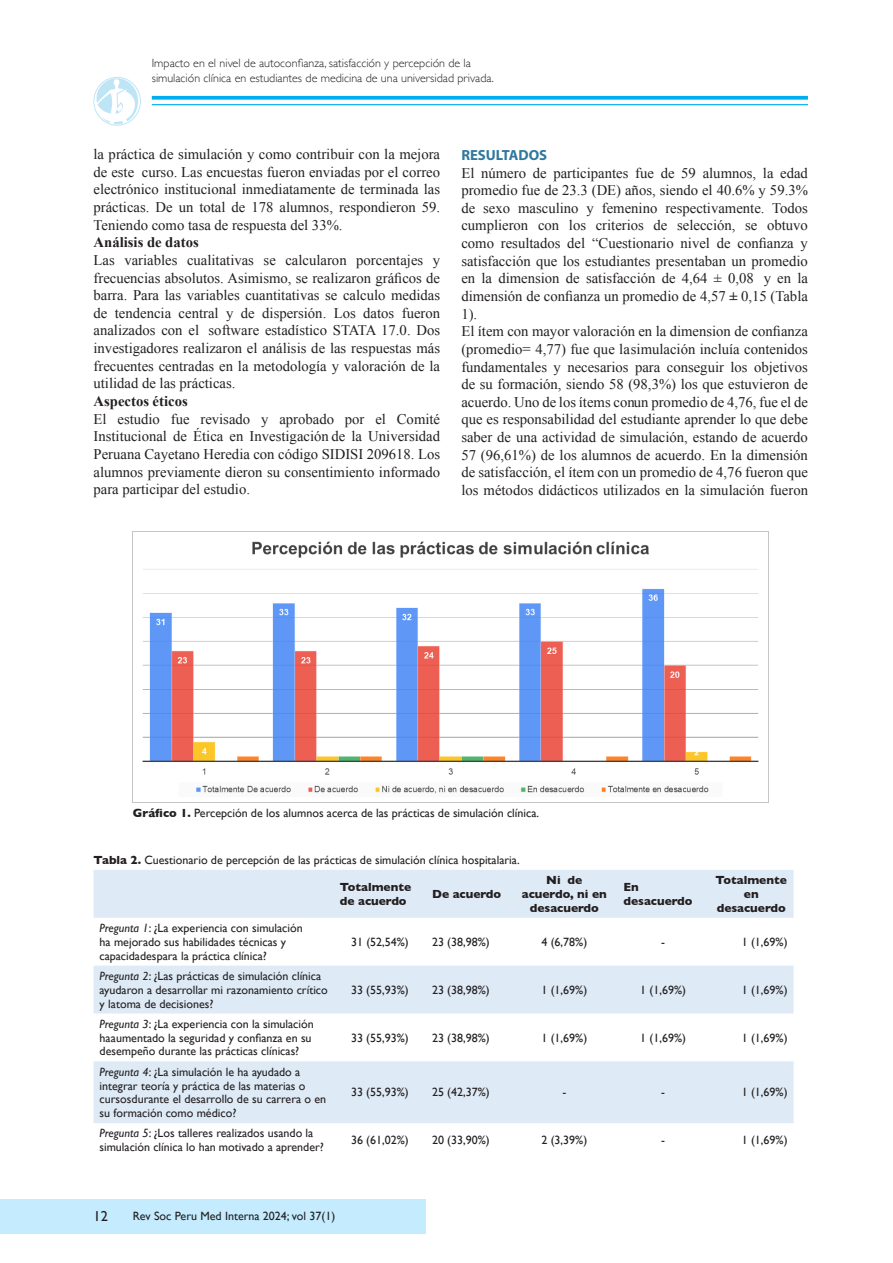
<style>
.page{position:relative;width:893px;height:1263px;background:#fff}
.page>*{position:absolute;margin:0;border:0;box-sizing:border-box;transform-origin:0 0}
.t1{font:14.7px/17.7px "Times New Roman";color:#231f20;text-align:justify}
.t2{font:700 14.7px "Times New Roman";color:#231f20}
.t3{font:700 14.7px "Myriad Pro";color:#30789e}
.t4{font:14.4px "Gill Sans";color:#231f20}
.Table_Paragraph{font:12px/13.8px "Gill Sans";color:#231f20}
.t5{font:300 12px/14.4px "Gill Sans";color:#231f20}
.Table_Paragraph-2{font:700 12px/13.8px "Gill Sans";color:#231f20}
.s1{font-weight:700}
.s2{font-style:italic}
</style>
<div class="page">
<div style="left:0;top:1199px;width:425px;height:34px;background:#c4ecfe"></div>
<hr style="left:152px;top:104px;width:656px;height:1px;background:#00aeee">
<svg style="left:152px;top:96px;width:656px;height:4px;background:#16b5ef"></svg>
<div style="left:96px;top:78px;width:42px;height:46px;background:#bee5f6;border-radius:50%"></div>
<div style="left:94px;top:77px;width:47px;height:49px;border:1px solid #bee5f6;border-radius:50%"></div>
<svg style="left:94px;top:79px;width:42px;height:45px"></svg>
<img style="left:133px;top:531px;width:636px;height:272px">
<svg style="left:94px;top:870px;width:700px;height:253px;fill:#deeaf6"></svg>
<p class="t5" style="left:152px;top:55px;width:343px">Impacto en el nivel de autoconfianza, satisfacción y percepción de la simulación clínica en estudiantes de medicina de una universidad privada.</p>
<p class="t1" style="left:94px;top:145px;width:348px">la práctica de simulación y como contribuir con la mejora de este curso. Las encuestas fueron enviadas por el correo electrónico institucional inmediatamente de terminada las prácticas. De un total de 178 alumnos, respondieron 59.<br>Teniendo como tasa de respuesta del 33%.</p>
<p class="t2" style="left:94px;top:232px;width:107px">Análisis de datos</p>
<p class="t1" style="left:94px;top:251px;width:348px">Las variables cualitativas se calcularon porcentajes y frecuencias absolutos. Asimismo, se realizaron gráficos de barra. Para las variables cuantitativas se calculo medidas de tendencia central y de dispersión. Los datos fueron analizados con el software estadístico STATA 17.0. Dos investigadores realizaron el análisis de las respuestas más frecuentes centradas en la metodología y valoración de la utilidad de las prácticas.</p>
<p class="t2" style="left:94px;top:391px;width:96px">Aspectos éticos</p>
<p class="t1" style="left:94px;top:410px;width:348px">El estudio fue revisado y aprobado por el Comité Institucional de Ética en Investigación de la Universidad Peruana Cayetano Heredia con código SIDISI 209618. Los alumnos previamente dieron su consentimiento informado para participar del estudio.</p>
<p class="t3" style="left:461px;top:145px;width:87px">RESULTADOS</p>
<p class="t1" style="left:461px;top:163px;width:348px">El número de participantes fue de 59 alumnos, la edad promedio fue de 23.3 (DE) años, siendo el 40.6% y 59.3% de sexo masculino y femenino respectivamente. Todos cumplieron con los criterios de selección, se obtuvo como resultados del “Cuestionario nivel de confianza y satisfacción que los estudiantes presentaban un promedio en la dimension de satisfacción de 4,64 ± 0,08 y en la dimensión de confianza un promedio de 4,57 <span class="s1">±</span> 0,15 (Tabla 1).</p>
<p class="t1" style="left:461px;top:322px;width:348px">El ítem con mayor valoración en la dimension de confianza (promedio= 4,77) fue que la simulación incluía contenidos fundamentales y necesarios para conseguir los objetivos de su formación, siendo 58 (98,3%) los que estuvieron de acuerdo. Uno de los ítems con un promedio de 4,76, fue el de que es responsabilidad del estudiante aprender lo que debe saber de una actividad de simulación, estando de acuerdo 57 (96,61%) de los alumnos de acuerdo. En la dimensión de satisfacción, el ítem con un promedio de 4,76 fueron que los métodos didácticos utilizados en la simulación fueron</p>
<p class="Table_Paragraph" style="left:133px;top:806px;width:408px"><span class="s1">Gráfico 1.</span> Percepción de los alumnos acerca de las prácticas de simulación clínica.</p>
<p class="Table_Paragraph" style="left:94px;top:853px;width:428px"><span class="s1">Tabla 2.</span> Cuestionario de percepción de las prácticas de simulación clínica hospitalaria.</p>
<p class="Table_Paragraph-2" style="left:340px;top:880px;width:73px">Totalmente de acuerdo</p>
<p class="Table_Paragraph-2" style="left:432px;top:887px;width:71px">De acuerdo</p>
<p class="Table_Paragraph-2" style="left:522px;top:873px;width:86px;text-align:center">Ni de acuerdo, ni en desacuerdo</p>
<p class="Table_Paragraph-2" style="left:623px;top:880px;width:71px">En desacuerdo</p>
<p class="Table_Paragraph-2" style="left:716px;top:873px;width:73px;text-align:center">Totalmente en desacuerdo</p>
<p class="Table_Paragraph" style="left:100px;top:921px;width:205px"><span class="s2">Pregunta 1</span>: ¿La experiencia con simulación ha mejorado sus habilidades técnicas y capacidadespara la práctica clínica?</p>
<p class="Table_Paragraph" style="left:100px;top:969px;width:230px"><span class="s2">Pregunta 2</span>: ¿Las prácticas de simulación clínica ayudaron a desarrollar mi razonamiento crítico y latoma de decisiones?</p>
<p class="Table_Paragraph" style="left:100px;top:1017px;width:216px"><span class="s2">Pregunta 3</span>: ¿La experiencia con la simulación haaumentado la seguridad y confianza en su desempeño durante las prácticas clínicas?</p>
<p class="Table_Paragraph" style="left:100px;top:1065px;width:228px"><span class="s2">Pregunta 4</span>: ¿La simulación le ha ayudado a integrar teoría y práctica de las materias o cursosdurante el desarrollo de su carrera o en su formación como médico?</p>
<p class="Table_Paragraph" style="left:351px;top:935px;width:59px">31 (52,54%)</p>
<p class="Table_Paragraph" style="left:432px;top:935px;width:59px">23 (38,98%)</p>
<p class="Table_Paragraph" style="left:541px;top:935px;width:47px">4 (6,78%)</p>
<p class="Table_Paragraph" style="left:661px;top:935px;width:5px">-</p>
<p class="Table_Paragraph" style="left:742px;top:935px;width:47px">1 (1,69%)</p>
<p class="Table_Paragraph" style="left:351px;top:983px;width:59px">33 (55,93%)</p>
<p class="Table_Paragraph" style="left:432px;top:983px;width:59px">23 (38,98%)</p>
<p class="Table_Paragraph" style="left:541px;top:983px;width:47px">1 (1,69%)</p>
<p class="Table_Paragraph" style="left:640px;top:983px;width:47px">1 (1,69%)</p>
<p class="Table_Paragraph" style="left:742px;top:983px;width:47px">1 (1,69%)</p>
<p class="Table_Paragraph" style="left:351px;top:1030px;width:59px">33 (55,93%)</p>
<p class="Table_Paragraph" style="left:432px;top:1030px;width:59px">23 (38,98%)</p>
<p class="Table_Paragraph" style="left:541px;top:1030px;width:47px">1 (1,69%)</p>
<p class="Table_Paragraph" style="left:640px;top:1030px;width:47px">1 (1,69%)</p>
<p class="Table_Paragraph" style="left:742px;top:1030px;width:47px">1 (1,69%)</p>
<p class="Table_Paragraph" style="left:351px;top:1085px;width:59px">33 (55,93%)</p>
<p class="Table_Paragraph" style="left:432px;top:1085px;width:59px">25 (42,37%)</p>
<p class="Table_Paragraph" style="left:562px;top:1085px;width:5px">-</p>
<p class="Table_Paragraph" style="left:661px;top:1085px;width:5px">-</p>
<p class="Table_Paragraph" style="left:742px;top:1085px;width:47px">1 (1,69%)</p>
<p class="Table_Paragraph" style="left:100px;top:1126px;width:226px"><span class="s2">Pregunta 5</span>: ¿Los talleres realizados usando la simulación clínica lo han motivado a aprender?</p>
<p class="Table_Paragraph" style="left:351px;top:1133px;width:59px">36 (61,02%)</p>
<p class="Table_Paragraph" style="left:432px;top:1133px;width:59px">20 (33,90%)</p>
<p class="Table_Paragraph" style="left:541px;top:1133px;width:47px">2 (3,39%)</p>
<p class="Table_Paragraph" style="left:661px;top:1133px;width:5px">-</p>
<p class="Table_Paragraph" style="left:742px;top:1133px;width:47px">1 (1,69%)</p>
<p class="t4" style="left:94px;top:1208px;width:16px">12</p>
<p class="Table_Paragraph" style="left:133px;top:1209px;width:204px">Rev Soc Peru Med Interna 2024; vol 37(1)</p>
</div>
